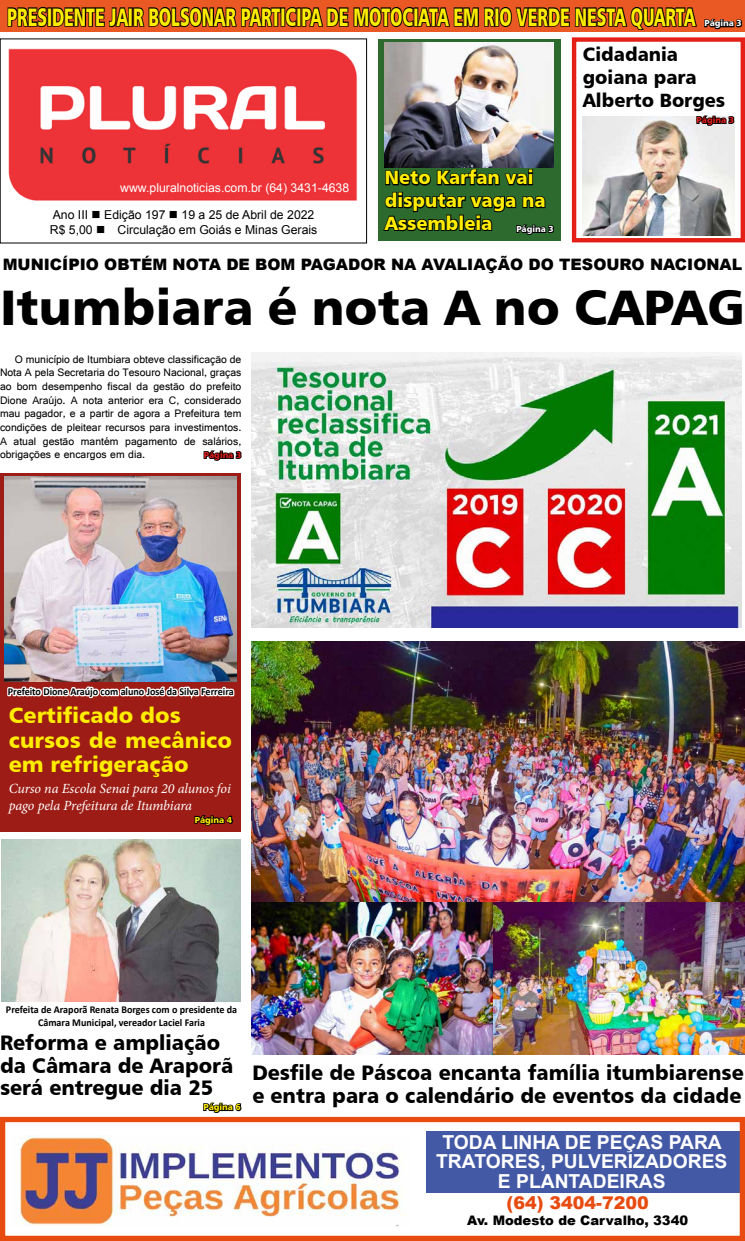
<style>
.page{position:relative;width:745px;height:1241px;background:#fff}
.page>*{position:absolute;margin:0;border:0;box-sizing:border-box;transform-origin:0 0}
.t1{font:49.88px "Humanist 777 BT Black B";color:#000}
.t2{font:25.29px "Humanist 777 BT Black B";color:#ffed00;scale:.63 1}
.t3{font:21.88px/24.5px "Humanist 777 BT Black B";color:#ffed00}
.t4{font:21px/22.8px "Humanist 777 BT Black B";color:#000;scale:.96 1}
.t5{font:700 19.25px/19.2px "Arial";color:#fff;text-align:center}
.t6{font:19.25px/22.8px "Humanist 777 BT Black B";color:#ffed00;scale:.96 1}
.t7{font:19.25px/22.8px "Humanist 777 BT Black B";color:#000;scale:.96 1}
.t8{font:900 17.5px "Arial";color:#e84b0f}
.t9{font:900 15.75px "Arial";color:#000}
.t10{font:italic 14px/16.8px "Minion Pro";letter-spacing:-.01em;color:#fff}
.t11{font:900 13.12px "Arial";color:#000}
.t12{font:12.25px/14.7px "Arial";color:#000}
.t13{font:12.25px "Arial";color:#fff}
.t14{font:11.38px/13.7px "Gautami";color:#000;text-align:justify}
.t15{font:700 10.5px/12.6px "Calibri";color:#000;text-align:center;scale:.96 1}
.t16{font:8.75px "Humanist 777 BT Black B";color:#e41f1a}
.t17{font:8.75px "Humanist 777 BT Black B";color:#ffed00}
.t18{font:8.75px "Humanist 777 BT Black B";color:#fff}
</style>
<div class="page">
<div style="left:0;top:473px;width:241px;height:358px;background:#9d1c15"></div>
<img style="left:8px;top:127px;width:350px;height:73px">
<div style="left:425px;top:1130px;width:314px;height:62px;background:#4359a5"></div>
<div style="left:0;top:1116px;width:744px;height:124px;border:5px solid #e84b0f"></div>
<img style="left:20px;top:1135px;width:384px;height:90px">
<div style="left:378px;top:39px;width:182px;height:202px;background:#2c6a2d"></div>
<img style="left:384px;top:127px;width:169px;height:6px">
<svg style="left:383px;top:133px;width:171px;height:102px"></svg>
<div style="left:571px;top:37px;width:173px;height:205px;border:4px solid #e41f17"></div>
<img style="left:582px;top:127px;width:151px;height:108px">
<svg style="left:7px;top:0;width:736px;height:127px"></svg>
<img style="left:252px;top:352px;width:489px;height:275px">
<svg style="left:203px;top:450px;width:39px;height:11px"></svg>
<img style="left:5px;top:477px;width:231px;height:195px">
<img style="left:2px;top:839px;width:239px;height:151px">
<img style="left:252px;top:641px;width:492px;height:261px">
<img style="left:5px;top:672px;width:231px;height:27px">
<svg style="left:194px;top:815px;width:39px;height:11px"></svg>
<svg style="left:1px;top:990px;width:241px;height:123px"></svg>
<img style="left:252px;top:902px;width:492px;height:152px">
<h2 class="t2" style="left:7px;top:1px;width:1093px">PRESIDENTE JAIR BOLSONAR PARTICIPA DE MOTOCIATA EM RIO VERDE NESTA QUARTA</h2>
<p class="t18" style="left:704px;top:18px;width:39px">Página 3</p>
<p class="t13" style="left:120px;top:179px;width:230px">www.pluralnoticias.com.br (64) 3431-4638</p>
<p class="t12" style="left:50px;top:208px;width:269px">Ano III ■ Edição 197 ■ 19 a 25 de Abril de 2022<br>R$ 5,00 ■ Circulação em Goiás e Minas Gerais</p>
<h3 class="t6" style="left:384px;top:166px;width:177px">Neto Karfan vai disputar vaga na<br>Assembleia <sub>Página</sub> <sub>3</sub></h3>
<h3 class="t7" style="left:582px;top:43px;width:149px">Cidadania goiana para<br>Alberto Borges</h3>
<p class="t16" style="left:696px;top:114px;width:39px">Página 3</p>
<h3 class="t9" style="left:3px;top:253px;width:740px">MUNICÍPIO OBTÉM NOTA DE BOM PAGADOR NA AVALIAÇÃO DO TESOURO NACIONAL</h3>
<h1 class="t1" style="left:0;top:276px;width:745px">Itumbiara é nota A no CAPAG</h1>
<p class="t14" style="left:0;top:352px;width:243px;text-indent:15px">O município de Itumbiara obteve classificação de Nota A pela Secretaria do Tesouro Nacional, graças ao bom desempenho fiscal da gestão do prefeito Dione Araújo. A nota anterior era C, considerado mau pagador, e a partir de agora a Prefeitura tem condições de pleitear recursos para investimentos.<br>A atual gestão mantém pagamento de salários, obrigações e encargos em dia.</p>
<p class="t16" style="left:204px;top:449px;width:39px">Página 3</p>
<p class="t15" style="left:8px;top:685px;width:236px">Prefeito Dione Araújo com aluno José da Silva Ferreira</p>
<h3 class="t3" style="left:9px;top:702px;width:225px">Certificado dos cursos de mecânico em refrigeração</h3>
<p class="t10" style="left:9px;top:780px;width:223px">Curso na Escola Senai para 20 alunos foi pago pela Prefeitura de Itumbiara</p>
<p class="t17" style="left:195px;top:814px;width:39px">Página 4</p>
<p class="t15" style="left:6px;top:1003px;width:242px">Prefeita de Araporã Renata Borges com o presidente da<br>Câmara Municipal, vereador Laciel Faria</p>
<h3 class="t4" style="left:0;top:1030px;width:244px">Reforma e ampliação da Câmara de Araporã será entregue dia 25</h3>
<p class="t17" style="left:203px;top:1101px;width:39px">Página 6</p>
<h3 class="t4" style="left:252px;top:1060px;width:513px">Desfile de Páscoa encanta família itumbiarense e entra para o calendário de eventos da cidade</h3>
<h3 class="t5" style="left:436px;top:1132px;width:292px">TODA LINHA DE PEÇAS PARA<br>TRATORES, PULVERIZADORES<br>E PLANTADEIRAS</h3>
<h3 class="t8" style="left:506px;top:1189px;width:143px">(64) 3404-7200</h3>
<p class="t11" style="left:467px;top:1210px;width:222px">Av. Modesto de Carvalho, 3340</p>
</div>
